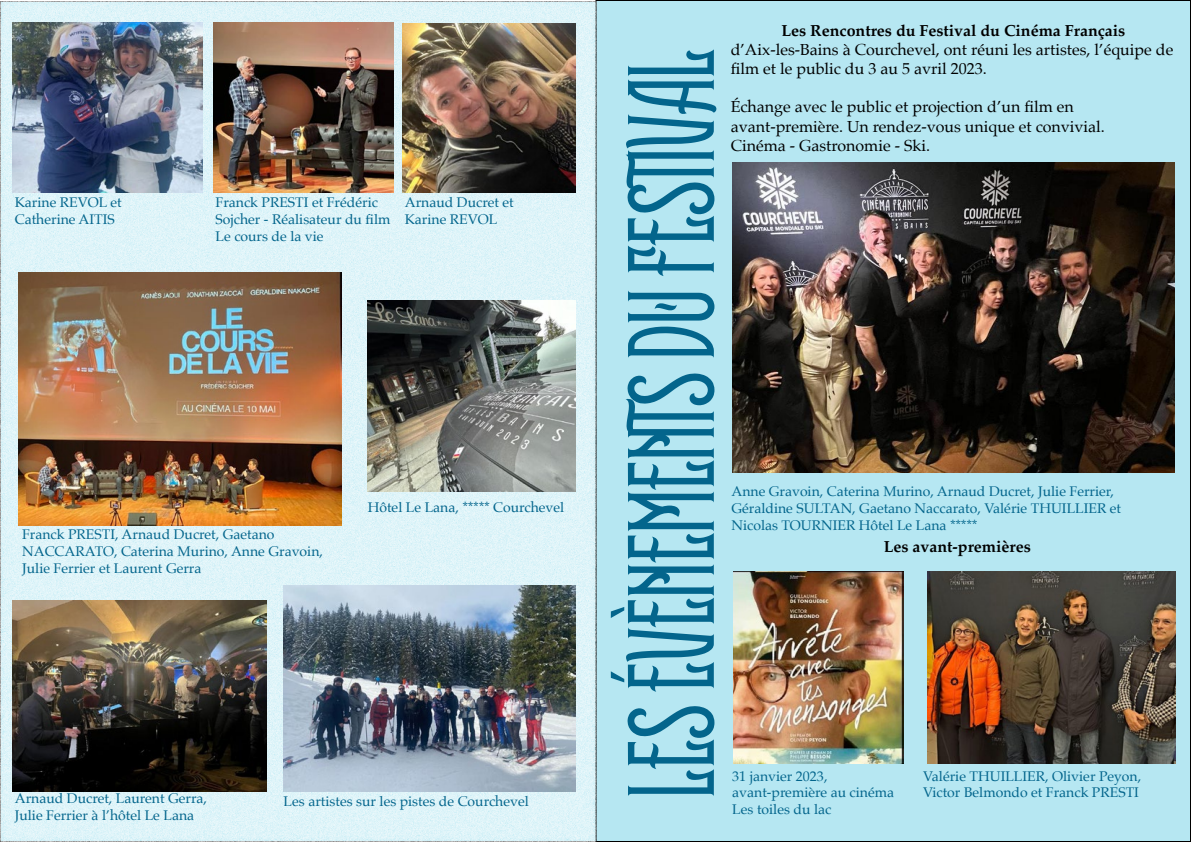
<style>
.page{position:relative;width:1191px;height:842px;background:#fff}
.page>*{position:absolute;margin:0;border:0;box-sizing:border-box;transform-origin:0 0}
.t1{font:condensed 72px "Prodelt Co";color:#03658c}
.t2{font:16px/19.2px "Palatino";color:#000}
.t3{font:700 16px "Palatino";color:#000}
.t4{font:14px/16.8px "Palatino";color:#03658c}
</style>
<div class="page">
<div style="left:596px;top:0;width:594px;height:841px;background:#b6e7f2"></div>
<img style="left:732px;top:162px;width:442px;height:311px">
<img style="left:733px;top:571px;width:170px;height:192px">
<img style="left:927px;top:571px;width:249px;height:192px">
<div style="left:0;top:0;width:596px;height:842px;background:#def4f9"></div>
<img style="left:12px;top:23px;width:191px;height:170px">
<img style="left:18px;top:272px;width:323px;height:253px">
<img style="left:368px;top:300px;width:208px;height:191px">
<img style="left:12px;top:600px;width:255px;height:191px">
<img style="left:213px;top:23px;width:180px;height:170px">
<img style="left:403px;top:23px;width:173px;height:170px">
<img style="left:284px;top:586px;width:292px;height:205px">
<p class="t4" style="left:15px;top:194px;width:108px">Karine REVOL et<br>Catherine AITIS</p>
<p class="t4" style="left:215px;top:194px;width:176px">Franck PRESTI et Frédéric<br>Sojcher - Réalisateur du film<br>Le cours de la vie</p>
<p class="t4" style="left:405px;top:194px;width:110px">Arnaud Ducret et<br>Karine REVOL</p>
<p class="t4" style="left:368px;top:498px;width:198px">Hôtel Le Lana, ***** Courchevel</p>
<p class="t4" style="left:22px;top:526px;width:302px">Franck PRESTI, Arnaud Ducret, Gaetano<br>NACCARATO, Caterina Murino, Anne Gravoin,<br>Julie Ferrier et Laurent Gerra</p>
<p class="t4" style="left:15px;top:789px;width:194px">Arnaud Ducret, Laurent Gerra,<br>Julie Ferrier à l’hôtel Le Lana</p>
<p class="t4" style="left:284px;top:793px;width:247px">Les artistes sur les pistes de Courchevel</p>
<h1 class="t1" style="left:609px;top:797px;width:750px;rotate:-90deg">LES ÉVÈNEMENTS DU FESTIVAL</h1>
<p class="t3" style="left:781px;top:17px;width:345px">Les Rencontres du Festival du Cinéma Français</p>
<p class="t2" style="left:730px;top:40px;width:444px">d’Aix-les-Bains à Courchevel, ont réuni les artistes, l’équipe de film et le public du 3 au 5 avril 2023.</p>
<p class="t2" style="left:730px;top:97px;width:376px">Échange avec le public et projection d’un film en avant-première. Un rendez-vous unique et convivial.<br>Cinéma - Gastronomie - Ski.</p>
<p class="t4" style="left:731px;top:483px;width:391px">Anne Gravoin, Caterina Murino, Arnaud Ducret, Julie Ferrier,<br>Géraldine SULTAN, Gaetano Naccarato, Valérie THUILLIER et<br>Nicolas TOURNIER Hôtel Le Lana *****</p>
<p class="t3" style="left:883px;top:532px;width:149px">Les avant-premières</p>
<p class="t4" style="left:732px;top:767px;width:163px">31 janvier 2023, avant-première au cinéma<br>Les toiles du lac</p>
<p class="t4" style="left:923px;top:767px;width:220px">Valérie THUILLIER, Olivier Peyon,<br>Victor Belmondo et Franck PRESTI</p>
</div>
